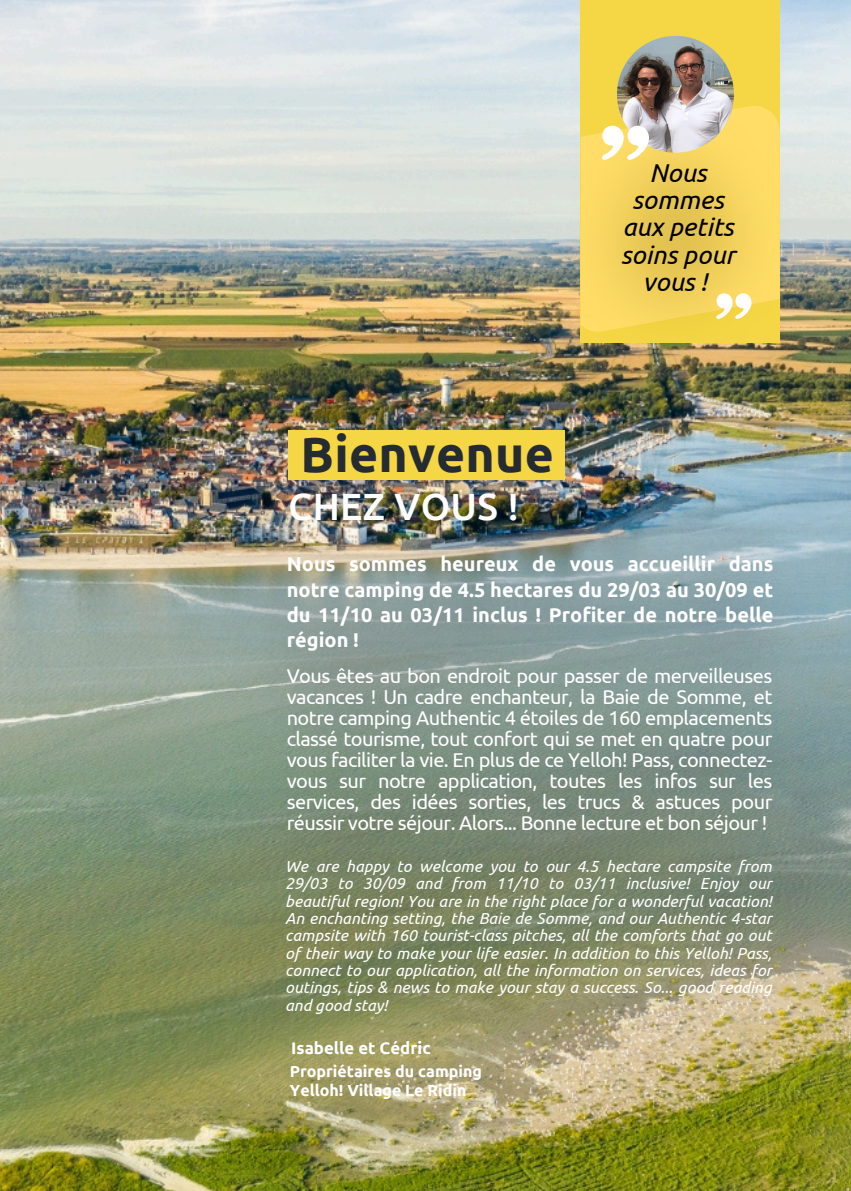
<style>
.page{position:relative;width:851px;height:1191px;background:#fff}
.page>*{position:absolute;margin:0;border:0;box-sizing:border-box;transform-origin:0 0}
.t1{font:700 49.8px "Ubuntu";letter-spacing:.005em;color:#242b32}
.t2{font:500 37.8px "Ubuntu";letter-spacing:.01em;color:#fff}
.t3{font:italic 25.8px/27px "Ubuntu";color:#000;text-align:center}
.t4{font:20px/21px "Ubuntu";letter-spacing:-.03em;color:#fff;text-align:justify}
.t5{font:700 20px/25.4px "Ubuntu";color:#fff;text-align:justify}
.t6{font:700 16.8px "Ubuntu";color:#fff}
.t7{font:italic 16px/17.4px "Ubuntu";color:#fff;text-align:justify}
.t8{font:700 16px/18.6px "Ubuntu";color:#fff}
</style>
<div class="page">
<img style="left:0;top:0;width:850px;height:1191px">
<img style="left:233px;top:508px;width:594px;height:551px">
<div style="left:288px;top:430px;width:276px;height:50px;background:#f5d644"></div>
<div style="left:580px;top:0;width:199px;height:342px;background:#f5d644"></div>
<img style="left:566px;top:116px;width:219px;height:235px">
<svg style="left:716px;top:293px;width:35px;height:26px"></svg>
<img style="left:617px;top:36px;width:116px;height:117px;border-radius:50%">
<svg style="left:602px;top:126px;width:47px;height:34px;background:#fcefc1"></svg>
<h4 class="t1" style="left:300px;top:426px;width:255px">Bienvenue</h4>
<p class="t2" style="left:288px;top:485px;width:232px">CHEZ VOUS !</p>
<h5 class="t3" style="left:620px;top:159px;width:116px">Nous sommes aux petits soins pour vous !</h5>
<h1 class="t5" style="left:287px;top:551px;width:488px">Nous sommes heureux de vous accueillir dans notre camping de 4.5 hectares du 29/03 au 30/09 et du 11/10 au 03/11 inclus ! Profiter de notre belle région !</h1>
<h6 class="t4" style="left:287px;top:665px;width:487px">Vous êtes au bon endroit pour passer de merveilleuses vacances ! Un cadre enchanteur, la Baie de Somme, et notre camping Authentic 4 étoiles de 160 emplacements classé tourisme, tout confort qui se met en quatre pour vous faciliter la vie. En plus de ce Yelloh! Pass, connectez&shy;vous sur notre application, toutes les infos sur les services, des idées sorties, les trucs &amp; astuces pour réussir votre séjour. Alors... Bonne lecture et bon séjour !</h6>
<h6 class="t7" style="left:285px;top:857px;width:488px">We are happy to welcome you to our 4.5 hectare campsite from 29/03 to 30/09 and from 11/10 to 03/11 inclusive! Enjoy our beautiful region! You are in the right place for a wonderful vacation!<br>An enchanting setting, the Baie de Somme, and our Authentic 4-star campsite with 160 tourist-class pitches, all the comforts that go out of their way to make your life easier. In addition to this Yelloh! Pass, connect to our application, all the information on services, ideas for outings, tips &amp; news to make your stay a success. So... good reading and good stay!</h6>
<p class="t6" style="left:291px;top:1038px;width:141px">Isabelle et Cédric</p>
<h2 class="t8" style="left:290px;top:1062px;width:194px">Propriétaires du camping<br>Yelloh! Village Le Ridin</h2>
</div>
